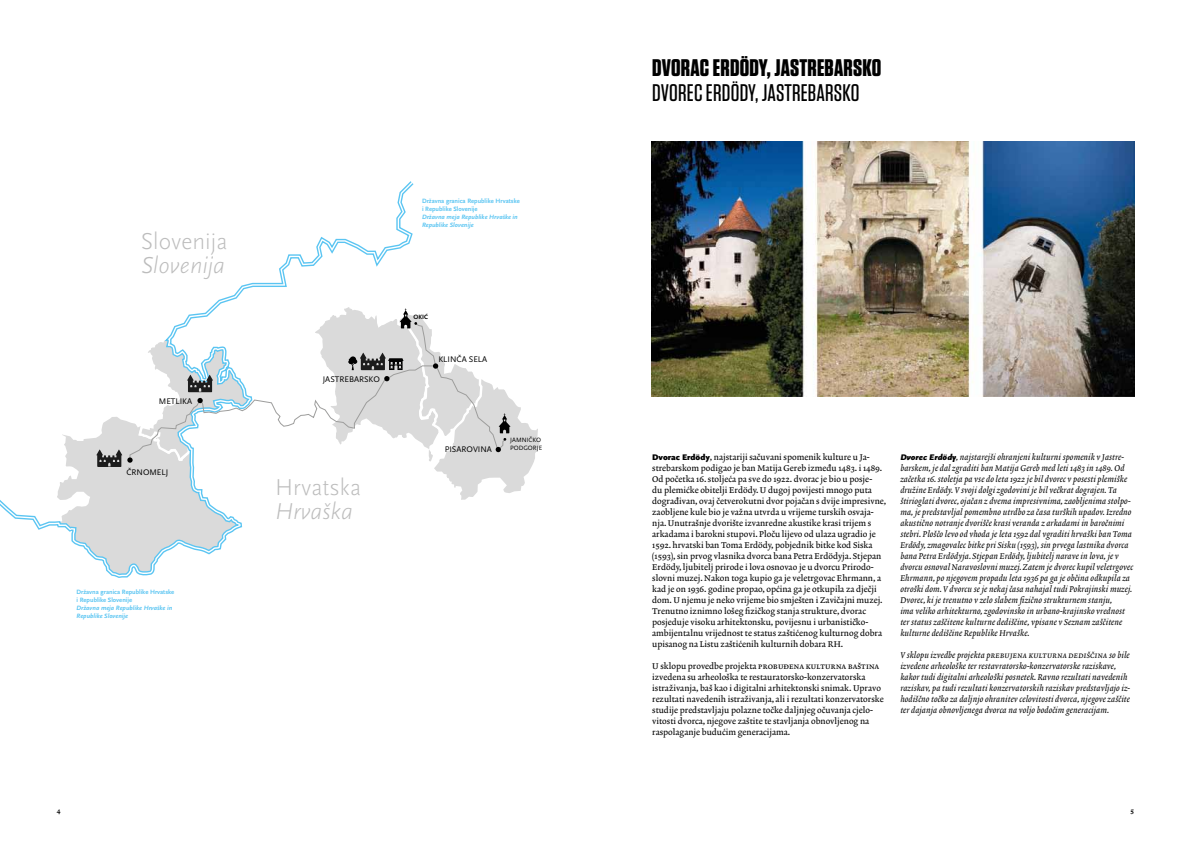
<style>
.page{position:relative;width:1191px;height:842px;background:#fff}
.page>*{position:absolute;margin:0;border:0;box-sizing:border-box;transform-origin:0 0}
.t1{font:700 24px "Tungsten";letter-spacing:.01em;color:#000}
.t2{font:500 24px "Tungsten";letter-spacing:.01em;color:#000}
.t3{font:300 24px "Scala Sans Pro";color:#bcbcbc}
.t4{font:italic 300 24px "Scala Sans Pro";color:#bcbcbc}
.t5{font:8.5px/11px "Lexicon No 2 Italic A";color:#000}
.t6{font:8.5px/11px "Lexicon No 2 Roman A";color:#000}
.t7{font:8.5px "Scala Sans Pro";color:#000}
.t8{font:7px "Lexicon No 2 Roman D";color:#000}
.t9{font:700 6.5px/7.8px "Scala Sans Pro";color:#5bc5f2}
.t10{font:italic 700 6.5px/7.8px "Scala Sans Pro";color:#5bc5f2}
.t11{font:6.5px/7.8px "Scala Sans Pro";color:#000}
.t12{font:700 6.5px "Scala Sans Pro";color:#000}
.s1{font-family:"Scala Sans Pro";font-weight:900}
.s2{font-family:"Scala Sans Pro";font-weight:900;font-style:italic}
</style>
<div class="page">
<svg style="left:0;top:181px;width:413px;height:349px"></svg>
<svg style="left:53px;top:306px;width:487px;height:272px"></svg>
<img style="left:652px;top:142px;width:482px;height:255px">
<h1 class="t3" style="left:141px;top:228px;width:88px">Slovenija</h1>
<h1 class="t4" style="left:141px;top:252px;width:86px">Slovenija</h1>
<p class="t7" style="left:159px;top:396px;width:35px">METLIKA</p>
<p class="t7" style="left:126px;top:467px;width:43px">ČRNOMELJ</p>
<p class="t9" style="left:77px;top:588px;width:99px">Državna granica Republike Hrvatske i Republike Slovenije</p>
<p class="t10" style="left:77px;top:604px;width:97px">Državna meja Republike Hrvaške in<br>Republike Slovenije</p>
<p class="t9" style="left:422px;top:197px;width:99px">Državna granica Republike Hrvatske i Republike Slovenije</p>
<p class="t10" style="left:422px;top:213px;width:97px">Državna meja Republike Hrvaške in<br>Republike Slovenije</p>
<p class="t7" style="left:323px;top:374px;width:59px">JASTREBARSKO</p>
<h1 class="t3" style="left:275px;top:474px;width:88px">Hrvatska</h1>
<h1 class="t4" style="left:275px;top:498px;width:79px">Hrvaška</h1>
<p class="t12" style="left:413px;top:313px;width:16px">OKIĆ</p>
<p class="t7" style="left:438px;top:354px;width:50px">KLINČA SELA</p>
<p class="t7" style="left:445px;top:445px;width:49px">PISAROVINA</p>
<p class="t11" style="left:510px;top:436px;width:34px">JAMNIČKO<br>PODGORJE</p>
<h1 class="t1" style="left:652px;top:55px;width:230px">DVORAC ERDÖDY, JASTREBARSKO</h1>
<h1 class="t2" style="left:652px;top:80px;width:209px">DVOREC ERDÖDY, JASTREBARSKO</h1>
<p class="t6" style="left:652px;top:452px;width:235px"><span class="s1">Dvorac Erdödy</span>, najstariji sačuvani spomenik kulture u Ja&shy;strebarskom podigao je ban Matija Gereb između 1483. i 1489.<br>Od početka 16. stoljeća pa sve do 1922. dvorac je bio u posje-<br>du plemićke obitelji Erdödy. U dugoj povijesti mnogo puta dograđivan, ovaj četverokutni dvor pojačan s dvije impresivne, zaobljene kule bio je važna utvrda u vrijeme turskih osvaja&shy;nja. Unutrašnje dvorište izvanredne akustike krasi trijem s arkadama i barokni stupovi. Ploču lijevo od ulaza ugradio je 1592. hrvatski ban Toma Erdödy, pobjednik bitke kod Siska (1593), sin prvog vlasnika dvorca bana Petra Erdödyja. Stjepan Erdödy, ljubitelj prirode i lova osnovao je u dvorcu Prirodo&shy;slovni muzej. Nakon toga kupio ga je veletrgovac Ehrmann, a kad je on 1936. godine propao, općina ga je otkupila za dječji dom. U njemu je neko vrijeme bio smješten i Zavičajni muzej.<br>Trenutno iznimno lošeg fizičkog stanja strukture, dvorac posjeduje visoku arhitektonsku, povijesnu i urbanističko&shy;ambijentalnu vrijednost te status zaštićenog kulturnog dobra upisanog na Listu zaštićenih kulturnih dobara RH.</p>
<p class="t6" style="left:652px;top:661px;width:233px">U sklopu provedbe projekta probuđena kulturna baština izvedena su arheološka te restauratorsko-konzervatorska istraživanja, baš kao i digitalni arhitektonski snimak. Upravo rezultati navedenih istraživanja, ali i rezultati konzervatorske studije predstavljaju polazne točke daljnjeg očuvanja cjelo&shy;vitosti dvorca, njegove zaštite te stavljanja obnovljenog na raspolaganje budućim generacijama.</p>
<p class="t5" style="left:900px;top:452px;width:234px"><span class="s2">Dvorec Erdödy</span>, najstarejši ohranjeni kulturni spomenik v Jastre&shy;barskem, je dal zgraditi ban Matija Gereb med leti 1483 in 1489. Od začetka 16. stoletja pa vse do leta 1922 je bil dvorec v posesti plemiške družine Erdödy. V svoji dolgi zgodovini je bil večkrat dograjen. Ta štirioglati dvorec, ojačan z dvema impresivnima, zaobljenima stolpo&shy;ma, je predstavljal pomembno utrdbo za časa turških upadov. Izredno akustično notranje dvorišče krasi veranda z arkadami in baročnimi stebri. Ploščo levo od vhoda je leta 1592 dal vgraditi hrvaški ban Toma Erdödy, zmagovalec bitke pri Sisku (1593), sin prvega lastnika dvorca bana Petra Erdödyja. Stjepan Erdödy, ljubitelj narave in lova, je v dvorcu osnoval Naravoslovni muzej. Zatem je dvorec kupil veletrgovec Ehrmann, po njegovem propadu leta 1936 pa ga je občina odkupila za otroški dom. V dvorcu se je nekaj časa nahajal tudi Pokrajinski muzej.<br>Dvorec, ki je trenutno v zelo slabem fizično strukturnem stanju,<br>ima veliko arhitekturno, zgodovinsko in urbano-krajinsko vrednost ter status zaščitene kulturne dediščine, vpisane v Seznam zaščitene kulturne dediščine Republike Hrvaške.</p>
<p class="t5" style="left:900px;top:650px;width:231px">V sklopu izvedbe projekta prebujena kulturna dediščina so bile izvedene arheološke ter restavratorsko-konzervatorske raziskave, kakor tudi digitalni arheološki posnetek. Ravno rezultati navedenih raziskav, pa tudi rezultati konzervatorskih raziskav predstavljajo iz&shy;hodiščno točko za daljnjo ohranitev celovitosti dvorca, njegove zaščite ter dajanja obnovljenega dvorca na voljo bodočim generacijam.</p>
<p class="t8" style="left:57px;top:806px;width:5px">4</p>
<p class="t8" style="left:1130px;top:806px;width:5px">5</p>
</div>
